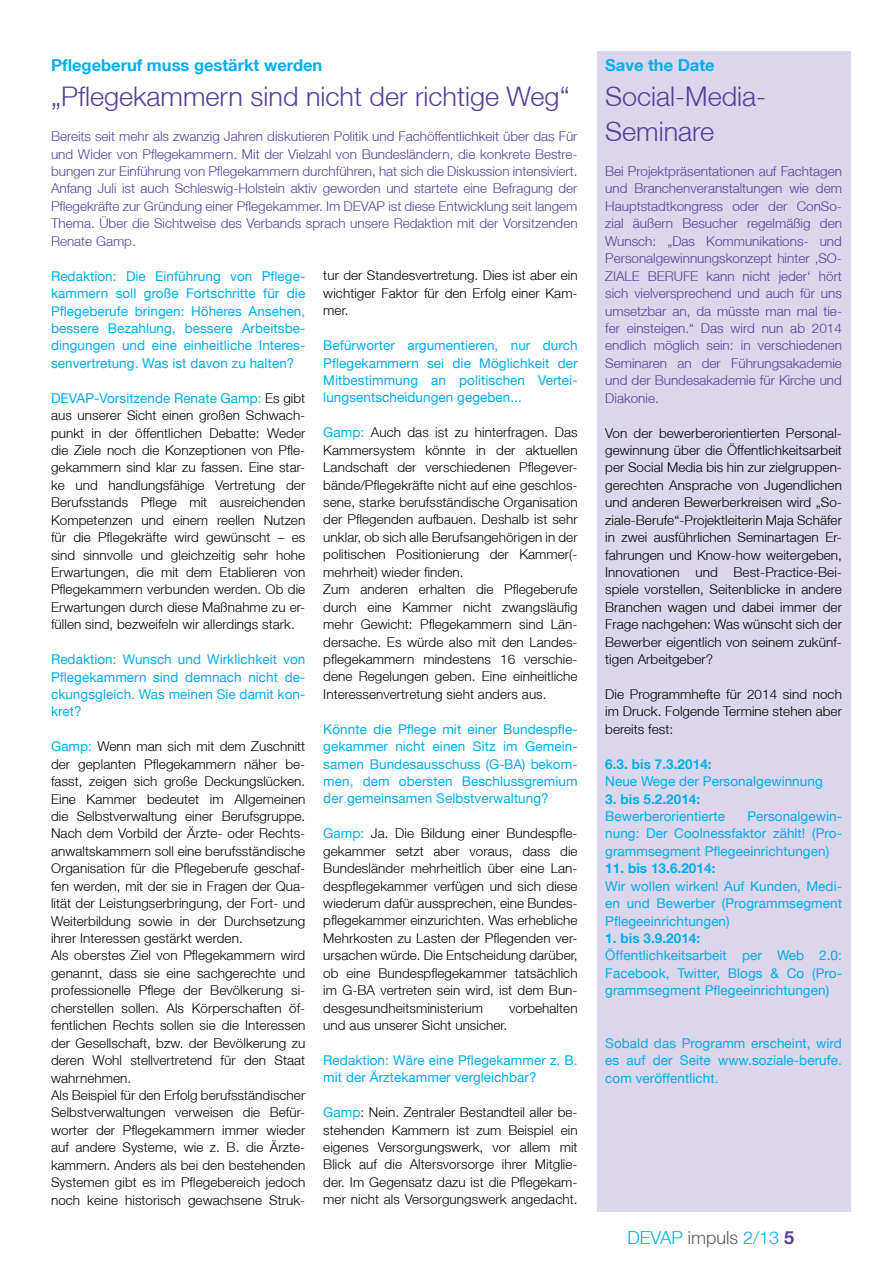
<style>
.page{position:relative;width:893px;height:1263px;background:#fff}
.page>*{position:absolute;margin:0;border:0;box-sizing:border-box;transform-origin:0 0}
.t1{font:300 27px/34.8px "Helvetica Neue LT";color:#583f99}
.t2{font:300 18px "Helvetica Neue LT";color:#00aeef}
.t3{font:700 16.5px "Helvetica Neue LT";color:#00aeef}
.t4{font:300 13.5px/17.4px "Helvetica Neue LT";letter-spacing:.005em;color:#000;text-align:justify}
.t5{font:13.5px/17.4px "Helvetica Neue LT";letter-spacing:.005em;color:#00aeef;text-align:justify}
.t6{font:300 13.5px/17.4px "Helvetica Neue LT";color:#583f99;text-align:justify}
.t7{font:700 13.5px "Helvetica Neue LT";letter-spacing:.005em;color:#00aeef}
.s1{font-weight:400;color:#00aeef}
.s2{color:#58595b}
.s3{font-weight:700;color:#583f99}
</style>
<div class="page">
<div style="left:597px;top:51px;width:253px;height:1161px;background:#dbd6eb"></div>
<p class="t3" style="left:51px;top:55px;width:273px">Pflegeberuf muss gestärkt werden</p>
<h1 class="t1" style="left:51px;top:79px;width:520px">„Pflegekammern sind nicht der richtige Weg“</h1>
<p class="t6" style="left:51px;top:127px;width:528px">Bereits seit mehr als zwanzig Jahren diskutieren Politik und Fachöffentlichkeit über das Für und Wider von Pflegekammern. Mit der Vielzahl von Bundesländern, die konkrete Bestre&shy;bungen zur Einführung von Pflegekammern durchführen, hat sich die Diskussion intensiviert.<br>Anfang Juli ist auch Schleswig-Holstein aktiv geworden und startete eine Befragung der Pflegekräfte zur Gründung einer Pflegekammer. Im DEVAP ist diese Entwicklung seit langem Thema. Über die Sichtweise des Verbands sprach unsere Redaktion mit der Vorsitzenden Renate Gamp.</p>
<p class="t5" style="left:51px;top:267px;width:256px">Redaktion: Die Einführung von Pflege&shy;kammern soll große Fortschritte für die Pflegeberufe bringen: Höheres Ansehen, bessere Bezahlung, bessere Arbeitsbe&shy;dingungen und eine einheitliche Interes&shy;senvertretung. Was ist davon zu halten?</p>
<p class="t4" style="left:51px;top:389px;width:256px"><span class="s1">DEVAP-Vorsitzende Renate Gamp:</span> Es gibt aus unserer Sicht einen großen Schwach&shy;punkt in der öffentlichen Debatte: Weder die Ziele noch die Konzeptionen von Pfle&shy;gekammern sind klar zu fassen. Eine star&shy;ke und handlungsfähige Vertretung der Berufsstands Pflege mit ausreichenden Kompetenzen und einem reellen Nutzen für die Pflegekräfte wird gewünscht – es sind sinnvolle und gleichzeitig sehr hohe Erwartungen, die mit dem Etablieren von Pflegekammern verbunden werden. Ob die Erwartungen durch diese Maßnahme zu er&shy;füllen sind, bezweifeln wir allerdings stark.</p>
<p class="t5" style="left:51px;top:650px;width:256px">Redaktion: Wunsch und Wirklichkeit von Pflegekammern sind demnach nicht de&shy;ckungsgleich. Was meinen Sie damit kon&shy;kret?</p>
<p class="t4" style="left:51px;top:737px;width:256px;text-align:left"><span class="s1">Gamp:</span> Wenn man sich mit dem Zuschnitt der geplanten Pflegekammern näher be&shy;fasst, zeigen sich große Deckungslücken.<br>Eine Kammer bedeutet im Allgemeinen die Selbstverwaltung einer Berufsgruppe.<br>Nach dem Vorbild der Ärzte- oder Rechts&shy;anwaltskammern soll eine berufsständische Organisation für die Pflegeberufe geschaf&shy;fen werden, mit der sie in Fragen der Qua&shy;lität der Leistungserbringung, der Fort- und Weiterbildung sowie in der Durchsetzung ihrer Interessen gestärkt werden.<br>Als oberstes Ziel von Pflegekammern wird genannt, dass sie eine sachgerechte und professionelle Pflege der Bevölkerung si&shy;cherstellen sollen. Als Körperschaften öf&shy;fentlichen Rechts sollen sie die Interessen der Gesellschaft, bzw. der Bevölkerung zu deren Wohl stellvertretend für den Staat wahrnehmen.<br>Als Beispiel für den Erfolg berufsständischer Selbstverwaltungen verweisen die Befür&shy;worter der Pflegekammern immer wieder auf andere Systeme, wie z. B. die Ärzte&shy;kammern. Anders als bei den bestehenden Systemen gibt es im Pflegebereich jedoch noch keine historisch gewachsene Struk-</p>
<p class="t4" style="left:323px;top:267px;width:256px">tur der Standesvertretung. Dies ist aber ein wichtiger Faktor für den Erfolg einer Kam&shy;mer.</p>
<p class="t5" style="left:323px;top:336px;width:256px">Befürworter argumentieren, nur durch Pflegekammern sei die Möglichkeit der Mitbestimmung an politischen Vertei&shy;lungsentscheidungen gegeben...</p>
<p class="t4" style="left:323px;top:424px;width:256px;text-align:left"><span class="s1">Gamp:</span> Auch das ist zu hinterfragen. Das Kammersystem könnte in der aktuellen Landschaft der verschiedenen Pflegever&shy;bände/Pflegekräfte nicht auf eine geschlos&shy;sene, starke berufsständische Organisation der Pflegenden aufbauen. Deshalb ist sehr unklar, ob sich alle Berufsangehörigen in der politischen Positionierung der Kammer(- mehrheit) wieder finden.<br>Zum anderen erhalten die Pflegeberufe durch eine Kammer nicht zwangsläufig mehr Gewicht: Pflegekammern sind Län&shy;dersache. Es würde also mit den Landes&shy;pflegekammern mindestens 16 verschie&shy;dene Regelungen geben. Eine einheitliche Interessenvertretung sieht anders aus.</p>
<p class="t5" style="left:323px;top:720px;width:256px">Könnte die Pflege mit einer Bundespfle&shy;gekammer nicht einen Sitz im Gemein&shy;samen Bundesausschuss (G-BA) bekom&shy;men, dem obersten Beschlussgremium der gemeinsamen Selbstverwaltung?</p>
<p class="t4" style="left:323px;top:824px;width:256px"><span class="s1">Gamp:</span> Ja. Die Bildung einer Bundespfle&shy;gekammer setzt aber voraus, dass die Bundesländer mehrheitlich über eine Lan&shy;despflegekammer verfügen und sich diese wiederum dafür aussprechen, eine Bundes&shy;pflegekammer einzurichten. Was erhebliche Mehrkosten zu Lasten der Pflegenden ver&shy;ursachen würde. Die Entscheidung darüber, ob eine Bundespflegekammer tatsächlich im G-BA vertreten sein wird, ist dem Bun&shy;desgesundheitsministerium</p>
<p class="t4" style="left:509px;top:999px;width:70px">vorbehalten</p>
<p class="t4" style="left:323px;top:1016px;width:186px">und aus unserer Sicht unsicher.</p>
<p class="t5" style="left:323px;top:1051px;width:256px">Redaktion: Wäre eine Pflegekammer z. B. mit der Ärztekammer vergleichbar?</p>
<p class="t4" style="left:323px;top:1103px;width:256px"><span class="s1">Gamp</span>: Nein. Zentraler Bestandteil aller be&shy;stehenden Kammern ist zum Beispiel ein eigenes Versorgungswerk, vor allem mit Blick auf die Altersvorsorge ihrer Mitglie&shy;der. Im Gegensatz dazu ist die Pflegekam&shy;mer nicht als Versorgungswerk angedacht.</p>
<p class="t3" style="left:605px;top:55px;width:111px">Save the Date</p>
<h1 class="t1" style="left:605px;top:79px;width:163px">Social-Media-<br>Seminare</h1>
<p class="t6" style="left:605px;top:162px;width:238px">Bei Projektpräsentationen auf Fachtagen und Branchenveranstaltungen wie dem Hauptstadtkongress oder der ConSo&shy;zial äußern Besucher regelmäßig den Wunsch: „Das Kommunikations- und Personalgewinnungskonzept hinter ‚SO-ZIALE BERUFE kann nicht jeder‘ hört sich vielversprechend und auch für uns umsetzbar an, da müsste man mal tie&shy;fer einsteigen.“ Das wird nun ab 2014 endlich möglich sein: in verschiedenen Seminaren an der Führungsakademie und der Bundesakademie für Kirche und Diakonie.</p>
<p class="t4" style="left:605px;top:424px;width:238px">Von der bewerberorientierten Personal&shy;gewinnung über die Öffentlichkeitsarbeit per Social Media bis hin zur zielgruppen&shy;gerechten Ansprache von Jugendlichen und anderen Bewerberkreisen wird „So&shy;ziale-Berufe“-Projektleiterin Maja Schäfer in zwei ausführlichen Seminartagen Er&shy;fahrungen und Know-how weitergeben, Innovationen und Best-Practice-Bei&shy;spiele vorstellen, Seitenblicke in andere Branchen wagen und dabei immer der Frage nachgehen: Was wünscht sich der Bewerber eigentlich von seinem zukünf&shy;tigen Arbeitgeber?</p>
<p class="t4" style="left:605px;top:685px;width:238px">Die Programmhefte für 2014 sind noch im Druck. Folgende Termine stehen aber bereits fest:</p>
<p class="t7" style="left:605px;top:755px;width:108px">6.3. bis 7.3.2014:</p>
<p class="t5" style="left:605px;top:772px;width:219px">Neue Wege der Personalgewinnung</p>
<p class="t7" style="left:605px;top:790px;width:97px">3. bis 5.2.2014:</p>
<p class="t5" style="left:605px;top:807px;width:121px">Bewerberorientierte</p>
<p class="t5" style="left:605px;top:807px;width:238px;text-indent:142px">Personalgewin&shy;nung: Der Coolnessfaktor zählt! (Pro&shy;grammsegment Pflegeeinrichtungen)</p>
<p class="t7" style="left:605px;top:860px;width:112px">11. bis 13.6.2014:</p>
<p class="t5" style="left:605px;top:877px;width:238px">Wir wollen wirken! Auf Kunden, Medi&shy;en und Bewerber (Programmsegment Pflegeeinrichtungen)</p>
<p class="t7" style="left:605px;top:930px;width:97px">1. bis 3.9.2014:</p>
<p class="t5" style="left:605px;top:947px;width:238px">Öffentlichkeitsarbeit per Web 2.0:<br>Facebook, Twitter, Blogs &amp; Co (Pro&shy;grammsegment Pflegeeinrichtungen)</p>
<p class="t5" style="left:605px;top:1034px;width:238px">Sobald das Programm erscheint, wird es auf der Seite www.soziale-berufe. com veröffentlicht.</p>
<h2 class="t2" style="left:628px;top:1226px;width:168px">DEVAP <span class="s2">impuls</span> 2/13 <span class="s3">5</span></h2>
</div>
